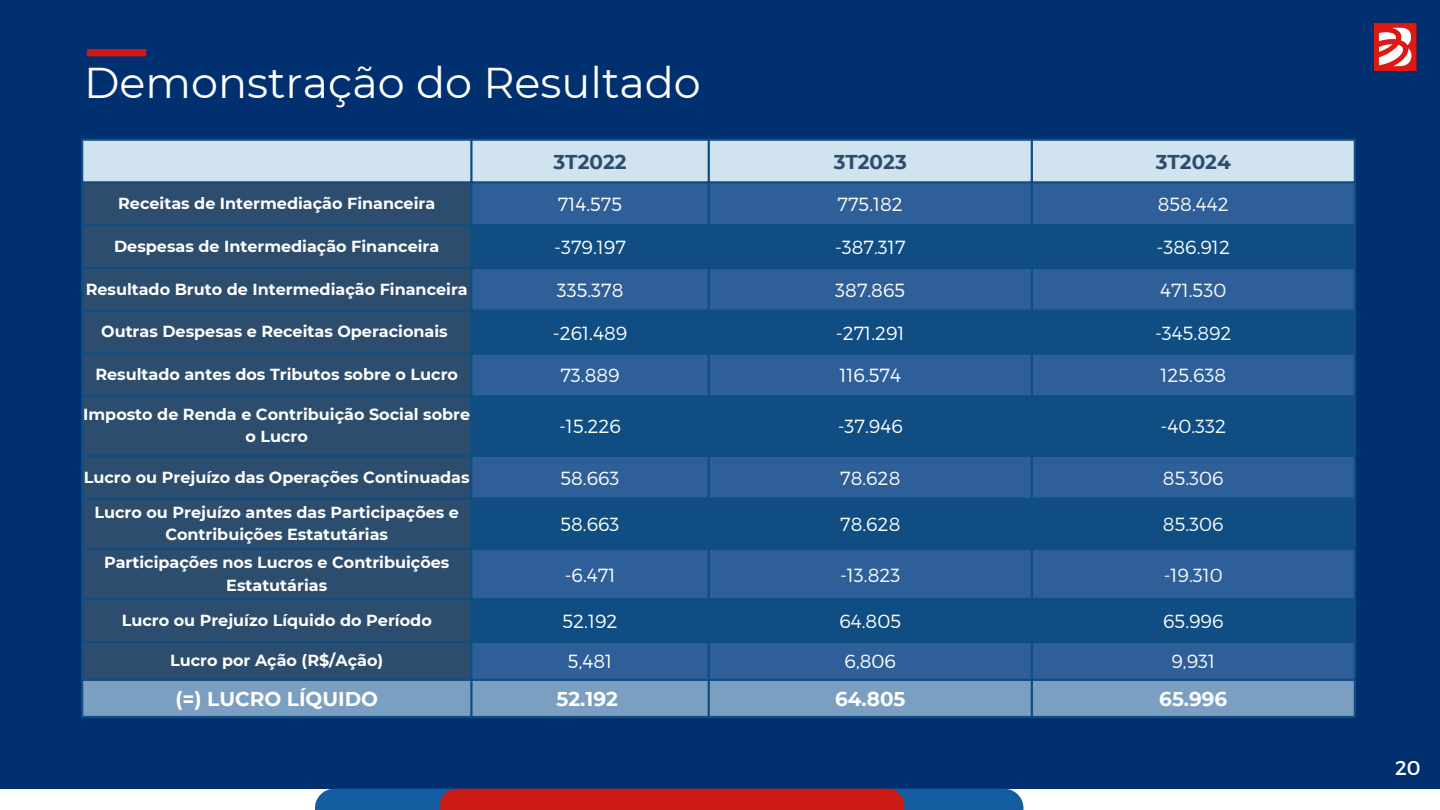
<style>
.page{position:relative;width:1440px;height:810px;background:#003070}
.page>*{position:absolute;margin:0;border:0;box-sizing:border-box;transform-origin:0 0}
.t1{font:43px "Montserrat";color:#fff}
.t2{font:700 20px "Montserrat";color:#fff}
.t3{font:700 20px "Montserrat";color:#2c4d6d}
.t4{font:700 20px "Montserrat";color:#f8fbfd}
.t5{font:20px "Montserrat";color:#fffffe}
.t6{font:300 19px "Montserrat";color:#fff}
.t7{font:300 19px "Montserrat";color:#f8fbfd}
.t8{font:700 16px/22.5px "Montserrat";color:#fff;text-align:center}
</style>
<div class="page">
<div style="left:83px;top:141px;width:1271px;height:40px;background:#d1e3ef"></div>
<div style="left:83px;top:184px;width:387px;height:495px;background:#2c4d6d"></div>
<div style="left:473px;top:184px;width:881px;height:495px;background:#2f5f98"></div>
<svg style="left:473px;top:226px;width:881px;height:415px;background:#1c548b"></svg>
<div style="left:83px;top:681px;width:1271px;height:35px;background:#7a9fc0"></div>
<hr style="left:81px;top:141px;width:2px;height:575px;background:#0f4d82">
<hr style="left:470px;top:141px;width:3px;height:575px;background:#0f4d82">
<hr style="left:708px;top:141px;width:2px;height:575px;background:#0f4d82">
<hr style="left:1031px;top:141px;width:2px;height:575px;background:#0f4d82">
<hr style="left:1354px;top:141px;width:2px;height:575px;background:#0f4d82">
<hr style="left:81px;top:139px;width:1275px;height:2px;background:#0f4d82">
<hr style="left:81px;top:181px;width:1275px;height:3px;background:#0f4d82">
<hr style="left:81px;top:224px;width:1275px;height:2px;background:#0f4d82">
<hr style="left:81px;top:267px;width:1275px;height:2px;background:#0f4d82">
<hr style="left:81px;top:310px;width:1275px;height:2px;background:#0f4d82">
<hr style="left:81px;top:352px;width:1275px;height:3px;background:#0f4d82">
<hr style="left:81px;top:395px;width:1275px;height:2px;background:#0f4d82">
<hr style="left:81px;top:455px;width:1275px;height:2px;background:#0f4d82">
<hr style="left:81px;top:498px;width:1275px;height:2px;background:#0f4d82">
<hr style="left:81px;top:548px;width:1275px;height:2px;background:#0f4d82">
<hr style="left:81px;top:598px;width:1275px;height:2px;background:#0f4d82">
<hr style="left:81px;top:641px;width:1275px;height:2px;background:#0f4d82">
<hr style="left:81px;top:679px;width:1275px;height:2px;background:#0f4d82">
<hr style="left:81px;top:716px;width:1275px;height:2px;background:#0f4d82">
<div style="left:0;top:789px;width:1440px;height:21px;background:#fff"></div>
<div style="left:315px;top:789px;width:709px;height:21px;background:#145da0"></div>
<div style="left:440px;top:789px;width:465px;height:21px;background:#cb1a15"></div>
<div style="left:87px;top:49px;width:59px;height:7px;background:#cb1a15"></div>
<img style="left:1373px;top:22px;width:44px;height:50px">
<p class="t1" style="left:84px;top:57px;width:618px">Demonstração do Resultado</p>
<h1 class="t3" style="left:553px;top:149px;width:75px">3T2022</h1>
<p class="t3" style="left:834px;top:149px;width:75px">3T2023</p>
<p class="t3" style="left:1156px;top:149px;width:77px">3T2024</p>
<p class="t8" style="left:118px;top:192px;width:319px">Receitas de Intermediação Financeira</p>
<p class="t6" style="left:558px;top:192px;width:66px">714.575</p>
<p class="t6" style="left:838px;top:192px;width:67px">775.182</p>
<p class="t7" style="left:1158px;top:192px;width:72px">858.442</p>
<p class="t8" style="left:114px;top:235px;width:327px">Despesas de Intermediação Financeira</p>
<p class="t6" style="left:554px;top:235px;width:73px">-379.197</p>
<p class="t6" style="left:835px;top:235px;width:72px">-387.317</p>
<p class="t7" style="left:1157px;top:235px;width:75px">-386.912</p>
<p class="t8" style="left:86px;top:278px;width:384px">Resultado Bruto de Intermediação Financeira</p>
<p class="t6" style="left:557px;top:278px;width:68px">335.378</p>
<p class="t6" style="left:835px;top:278px;width:71px">387.865</p>
<p class="t7" style="left:1160px;top:278px;width:68px">471.530</p>
<p class="t8" style="left:101px;top:320px;width:348px">Outras Despesas e Receitas Operacionais</p>
<p class="t6" style="left:553px;top:321px;width:76px">-261.489</p>
<p class="t6" style="left:836px;top:321px;width:70px">-271.291</p>
<p class="t7" style="left:1155px;top:321px;width:78px">-345.892</p>
<p class="t8" style="left:95px;top:363px;width:364px">Resultado antes dos Tributos sobre o Lucro</p>
<p class="t6" style="left:560px;top:363px;width:61px">73.889</p>
<p class="t6" style="left:839px;top:363px;width:63px">116.574</p>
<p class="t7" style="left:1160px;top:363px;width:67px">125.638</p>
<p class="t8" style="left:83px;top:403px;width:388px">Imposto de Renda e Contribuição Social sobre o Lucro</p>
<p class="t6" style="left:559px;top:414px;width:64px">-15.226</p>
<p class="t6" style="left:838px;top:414px;width:67px">-37.946</p>
<p class="t7" style="left:1160px;top:414px;width:67px">-40.332</p>
<p class="t8" style="left:84px;top:466px;width:387px">Lucro ou Prejuízo das Operações Continuadas</p>
<p class="t6" style="left:560px;top:466px;width:61px">58.663</p>
<p class="t6" style="left:840px;top:466px;width:62px">78.628</p>
<p class="t7" style="left:1163px;top:466px;width:62px">85.306</p>
<p class="t8" style="left:94px;top:501px;width:366px">Lucro ou Prejuízo antes das Participações e<br>Contribuições Estatutárias</p>
<p class="t6" style="left:560px;top:512px;width:61px">58.663</p>
<p class="t6" style="left:840px;top:512px;width:62px">78.628</p>
<p class="t7" style="left:1163px;top:512px;width:62px">85.306</p>
<p class="t8" style="left:104px;top:551px;width:347px">Participações nos Lucros e Contribuições<br>Estatutárias</p>
<p class="t6" style="left:565px;top:562px;width:52px">-6.471</p>
<p class="t6" style="left:840px;top:562px;width:62px">-13.823</p>
<p class="t7" style="left:1164px;top:562px;width:61px">-19.310</p>
<p class="t8" style="left:122px;top:609px;width:312px">Lucro ou Prejuízo Líquido do Período</p>
<p class="t6" style="left:563px;top:609px;width:57px">52.192</p>
<p class="t6" style="left:839px;top:609px;width:63px">64.805</p>
<p class="t7" style="left:1163px;top:609px;width:62px">65.996</p>
<p class="t8" style="left:170px;top:649px;width:215px">Lucro por Ação (R$/Ação)</p>
<p class="t6" style="left:568px;top:649px;width:46px">5,481</p>
<p class="t6" style="left:845px;top:649px;width:53px">6,806</p>
<p class="t7" style="left:1171px;top:649px;width:45px">9,931</p>
<p class="t2" style="left:175px;top:686px;width:204px">(=) LUCRO LÍQUIDO</p>
<p class="t2" style="left:557px;top:686px;width:63px">52.192</p>
<p class="t2" style="left:835px;top:686px;width:72px">64.805</p>
<p class="t4" style="left:1159px;top:686px;width:70px">65.996</p>
<p class="t5" style="left:1395px;top:755px;width:27px">20</p>
</div>
